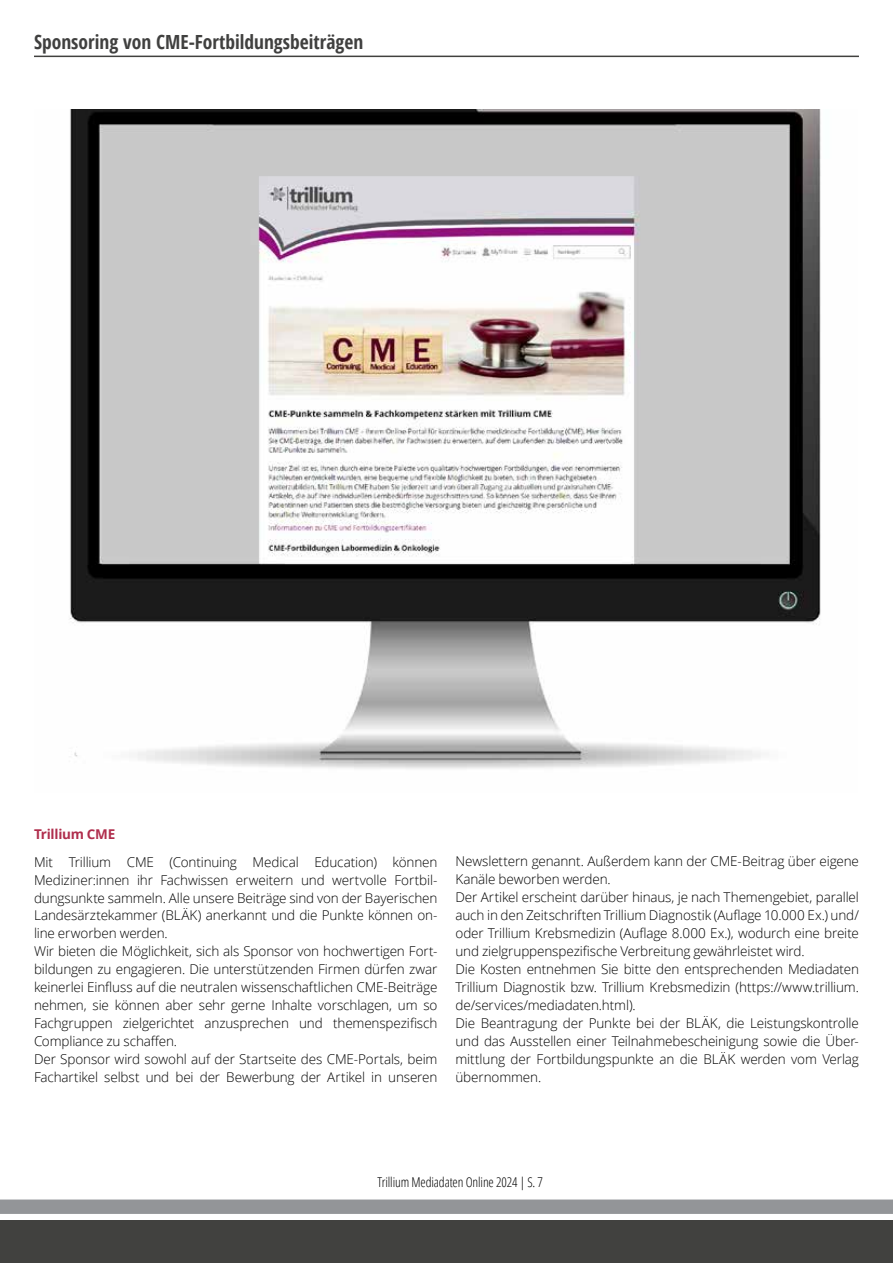
<style>
.page{position:relative;width:893px;height:1263px;background:#fff}
.page>*{position:absolute;margin:0;border:0;box-sizing:border-box;transform-origin:0 0}
.t1{font:700 condensed 19.5px "Open Sans";color:#40403f}
.t2{font:300 13.5px/18px "Open Sans";letter-spacing:-.01em;color:#000}
.t3{font:300 condensed 13.5px "Open Sans";letter-spacing:-.01em;color:#000}
.t4{font:700 13.5px "Open Sans";letter-spacing:-.02em;color:#b02e4d}
</style>
<div class="page">
<div style="left:0;top:1220px;width:893px;height:43px;background:#41413f"></div>
<div style="left:0;top:1199px;width:893px;height:15px;background:#939598"></div>
<img style="left:70px;top:110px;width:751px;height:659px">
<hr style="left:34px;top:56px;width:825px;height:1px;background:#41413f">
<h1 class="t1" style="left:34px;top:28px;width:331px">Sponsoring von CME-Fortbildungsbeiträgen</h1>
<p class="t4" style="left:34px;top:825px;width:83px">Trillium CME</p>
<p class="t2" style="left:34px;top:852px;width:405px">Mit Trillium CME (Continuing Medical Education) können Mediziner:innen ihr Fachwissen erweitern und wertvolle Fortbil&shy;dungsunkte sammeln. Alle unsere Beiträge sind von der Bayerischen Landesärztekammer (BLÄK) anerkannt und die Punkte können on&shy;line erworben werden.<br>Wir bieten die Möglichkeit, sich als Sponsor von hochwertigen Fort&shy;bildungen zu engagieren. Die unterstützenden Firmen dürfen zwar keinerlei Einfluss auf die neutralen wissenschaftlichen CME-Beiträge nehmen, sie können aber sehr gerne Inhalte vorschlagen, um so Fachgruppen zielgerichtet anzusprechen und themenspezifisch Compliance zu schaffen.<br>Der Sponsor wird sowohl auf der Startseite des CME-Portals, beim Fachartikel selbst und bei der Bewerbung der Artikel in unseren</p>
<p class="t2" style="left:455px;top:852px;width:405px">Newslettern genannt. Außerdem kann der CME-Beitrag über eigene Kanäle beworben werden.<br>Der Artikel erscheint darüber hinaus, je nach Themengebiet, parallel auch in den Zeitschriften Trillium Diagnostik (Auflage 10.000 Ex.) und/ oder Trillium Krebsmedizin (Auflage 8.000 Ex.), wodurch eine breite und zielgruppenspezifische Verbreitung gewährleistet wird.<br>Die Kosten entnehmen Sie bitte den entsprechenden Mediadaten Trillium Diagnostik bzw. Trillium Krebsmedizin (https://www.trillium. de/services/mediadaten.html).<br>Die Beantragung der Punkte bei der BLÄK, die Leistungskontrolle und das Ausstellen einer Teilnahmebescheinigung sowie die Über&shy;mittlung der Fortbildungspunkte an die BLÄK werden vom Verlag übernommen.</p>
<p class="t3" style="left:377px;top:1172px;width:167px">Trillium Mediadaten Online 2024 | S. 7</p>
</div>
